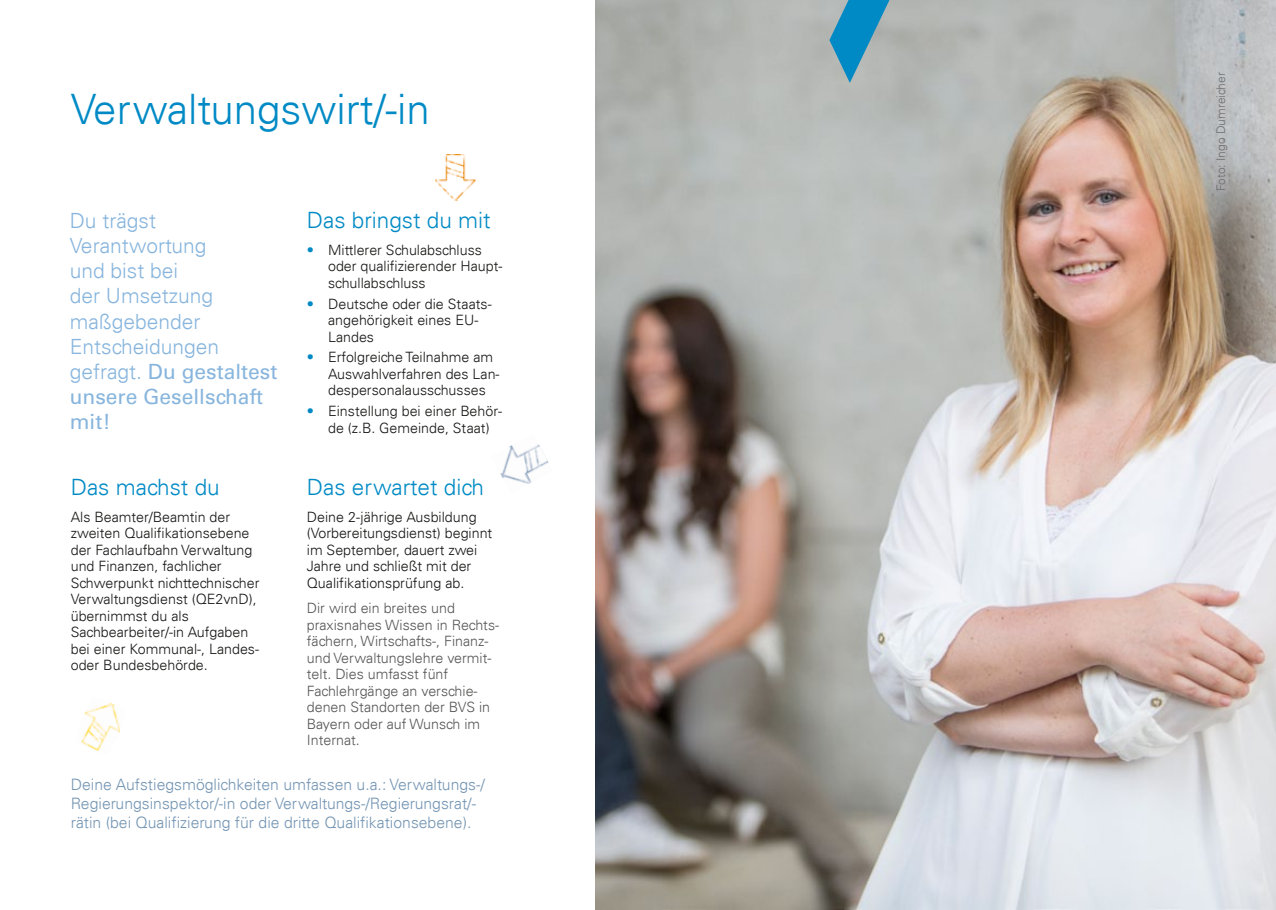
<style>
.page{position:relative;width:1276px;height:910px;background:#fff}
.page>*{position:absolute;margin:0;border:0;box-sizing:border-box;transform-origin:0 0}
.t1{font:300 42px "Univers LT";color:#008ac5}
.t2{font:300 22.5px "Univers LT";color:#008ac5}
.t3{font:300 21px/25.2px "Univers LT";color:#87b5dd}
.t4{font:500 21px/25.2px "Univers CE";color:#87b5dd}
.t5{font:300 15.75px/18.9px "Univers LT";color:#7495b3}
.t6{font:300 14.25px/16.5px "Univers LT";color:#181716}
.t7{font:300 14.25px/16.5px "Univers LT";color:#565655}
.t8{font:300 12px "Univers LT";color:#6e6e6e}
.s1{font-family:"Univers LT";font-weight:300}
.s2{color:#008ac5}
</style>
<div class="page">
<img style="left:595px;top:0;width:681px;height:910px">
<svg style="left:829px;top:0;width:60px;height:83px;background:#59a0bc"></svg>
<img style="left:500px;top:444px;width:49px;height:40px">
<img style="left:81px;top:702px;width:40px;height:49px">
<img style="left:435px;top:154px;width:40px;height:47px">
<h1 class="t1" style="left:71px;top:84px;width:360px">Verwaltungswirt/-in</h1>
<h3 class="t3" style="left:70px;top:208px;width:151px">Du trägst<br>Verantwortung und bist bei<br>der Umsetzung maßgebender<br>Entscheidungen</h3>
<h3 class="t4" style="left:70px;top:360px;width:215px"><span class="s1">gefragt.</span> Du-gestaltest&shy;unsere-gesellschaft&shy;mit!</h3>
<h2 class="t2" style="left:71px;top:473px;width:150px">Das machst du</h2>
<p class="t6" style="left:71px;top:508px;width:190px">Als Beamter/Beamtin der zweiten Qualifikationsebene der Fachlaufbahn Verwaltung und Finanzen, fachlicher<br>Schwerpunkt nichttechnischer<br>Verwaltungsdienst (QE2vnD), übernimmst du als<br>Sachbearbeiter/-in Aufgaben bei einer Kommunal-, Landes&shy;oder Bundesbehörde.</p>
<h2 class="t2" style="left:307px;top:206px;width:185px">Das bringst du mit</h2>
<p class="t6" style="left:328px;top:242px;width:176px;text-indent:-21px"><span class="s2">•</span> Mittlerer Schulabschluss oder qualifizierender Haupt&shy;schullabschluss</p>
<p class="t6" style="left:328px;top:295px;width:165px;text-indent:-21px"><span class="s2">•</span> Deutsche oder die Staats&shy;angehörigkeit eines EU-<br>Landes</p>
<p class="t6" style="left:328px;top:349px;width:173px;text-indent:-21px"><span class="s2">•</span> Erfolgreiche Teilnahme am<br>Auswahlverfahren des Lan&shy;despersonalausschusses</p>
<p class="t6" style="left:328px;top:403px;width:175px;text-indent:-21px"><span class="s2">•</span> Einstellung bei einer Behör&shy;de (z.B. Gemeinde, Staat)</p>
<h2 class="t2" style="left:307px;top:473px;width:179px">Das erwartet dich</h2>
<p class="t6" style="left:307px;top:508px;width:187px">Deine 2-jährige Ausbildung (Vorbereitungsdienst) beginnt im September, dauert zwei<br>Jahre und schließt mit der<br>Qualifikationsprüfung ab.</p>
<p class="t7" style="left:307px;top:600px;width:194px">Dir wird ein breites und praxisnahes Wissen in Rechts&shy;fächern, Wirtschafts-, Finanz&shy;und Verwaltungslehre vermit&shy;telt. Dies umfasst fünf<br>Fachlehrgänge an verschie&shy;denen Standorten der BVS in<br>Bayern oder auf Wunsch im<br>Internat.</p>
<p class="t5" style="left:71px;top:775px;width:415px">Deine Aufstiegsmöglichkeiten umfassen u.a.: Verwaltungs-/<br>Regierungsinspektor/-in oder Verwaltungs-/Regierungsrat/- rätin (bei Qualifizierung für die dritte Qualifikationsebene).</p>
<p class="t8" style="left:1213px;top:191px;width:120px;rotate:-90deg">Foto: Ingo Dumreicher</p>
</div>
